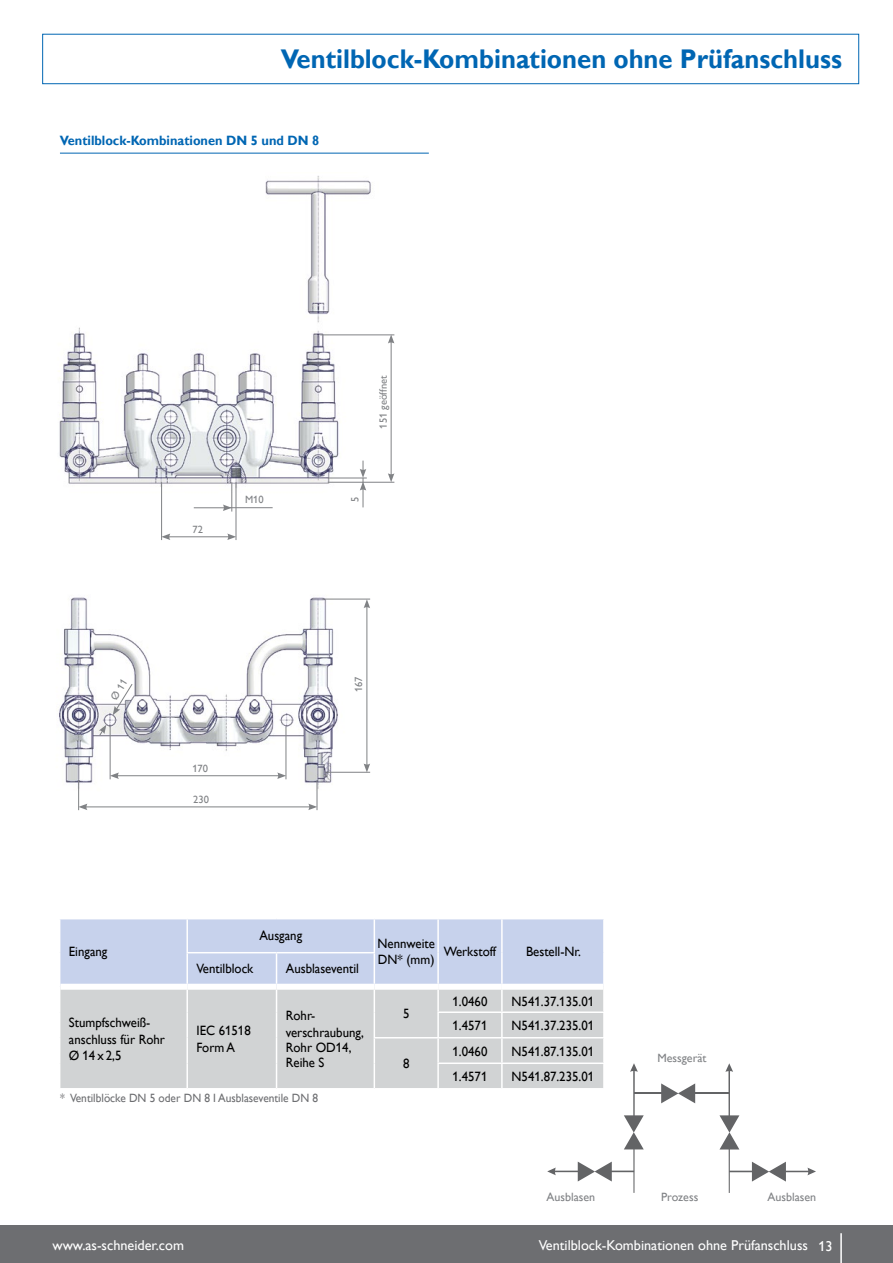
<style>
.page{position:relative;width:893px;height:1263px;background:#fff}
.page>*{position:absolute;margin:0;border:0;box-sizing:border-box;transform-origin:0 0}
.t1{font:700 27px "Gill Alt One";color:#0066b3;scale:.95 1}
.t2{font:14.25px "Gill Alt One";color:#fff}
.t3{font:13.5px/16.5px "Gill Alt One";color:#000;scale:.95 1}
.t4{font:700 13.5px "Gill Alt One";color:#0066b3;scale:.95 1}
.t5{font:12px "Gill Alt One";color:#6d6e71;scale:.95 1}
.t6{font:12px "Gill Alt One";color:#808285}
.t7{font:10.5px "Gill Alt One";color:#808285}
</style>
<div class="page">
<div style="left:42px;top:34px;width:817px;height:50px;border:1px solid #0066b3"></div>
<hr style="left:60px;top:153px;width:369px;height:1px;background:#0066b3">
<img style="left:59px;top:176px;width:336px;height:348px">
<img style="left:59px;top:597px;width:312px;height:214px">
<hr style="left:161px;top:482px;width:1px;height:58px;background:#808285">
<hr style="left:236px;top:482px;width:1px;height:58px;background:#808285">
<hr style="left:168px;top:536px;width:62px;height:1px;background:#808285">
<svg style="left:227px;top:533px;width:9px;height:7px"></svg>
<svg style="left:162px;top:533px;width:8px;height:7px"></svg>
<hr style="left:194px;top:507px;width:31px;height:1px;background:#808285">
<svg style="left:223px;top:482px;width:10px;height:29px"></svg>
<hr style="left:228px;top:507px;width:45px;height:1px;background:#808285">
<hr style="left:328px;top:478px;width:39px;height:1px;background:#808285">
<hr style="left:328px;top:482px;width:66px;height:1px;background:#808285">
<hr style="left:320px;top:335px;width:74px;height:1px;background:#808285">
<svg style="left:360px;top:461px;width:6px;height:46px"></svg>
<hr style="left:391px;top:341px;width:1px;height:135px;background:#808285">
<svg style="left:388px;top:473px;width:6px;height:9px"></svg>
<svg style="left:388px;top:335px;width:6px;height:8px"></svg>
<hr style="left:110px;top:726px;width:1px;height:53px;background:#808285">
<hr style="left:286px;top:726px;width:1px;height:53px;background:#808285">
<hr style="left:317px;top:780px;width:1px;height:30px;background:#808285">
<hr style="left:78px;top:780px;width:1px;height:30px;background:#808285">
<hr style="left:116px;top:775px;width:164px;height:1px;background:#808285">
<svg style="left:110px;top:772px;width:9px;height:7px"></svg>
<svg style="left:277px;top:772px;width:9px;height:7px"></svg>
<hr style="left:85px;top:807px;width:226px;height:1px;background:#808285">
<svg style="left:78px;top:804px;width:9px;height:6px"></svg>
<svg style="left:308px;top:804px;width:9px;height:6px"></svg>
<hr style="left:322px;top:599px;width:48px;height:1px;background:#808285">
<hr style="left:324px;top:772px;width:46px;height:1px;background:#808285">
<hr style="left:367px;top:606px;width:1px;height:160px;background:#808285">
<svg style="left:364px;top:763px;width:6px;height:9px"></svg>
<svg style="left:364px;top:599px;width:6px;height:9px"></svg>
<svg style="left:99px;top:725px;width:7px;height:11px"></svg>
<hr style="left:635px;top:1093px;width:94px;height:1px;background:#636466">
<svg style="left:719px;top:1063px;width:97px;height:130px"></svg>
<svg style="left:661px;top:1083px;width:34px;height:20px"></svg>
<svg style="left:60px;top:919px;width:584px;height:274px"></svg>
<div style="left:0;top:1225px;width:893px;height:38px;background:#6d6e71"></div>
<hr style="left:840px;top:1233px;width:2px;height:30px;background:#fff">
<svg style="left:110px;top:679px;width:23px;height:36px"></svg>
<h1 class="t1" style="left:281px;top:43px;width:592px">Ventilblock-Kombinationen ohne Prüfanschluss</h1>
<p class="t4" style="left:60px;top:132px;width:275px">Ventilblock-Kombinationen DN 5 und DN 8</p>
<p class="t7" style="left:193px;top:523px;width:12px">72</p>
<p class="t7" style="left:377px;top:429px;width:55px;rotate:-90deg">151 geöffnet</p>
<p class="t7" style="left:245px;top:494px;width:20px">M10</p>
<p class="t7" style="left:349px;top:502px;width:7px;rotate:-90deg">5</p>
<p class="t7" style="left:192px;top:762px;width:17px">170</p>
<p class="t7" style="left:193px;top:793px;width:17px">230</p>
<p class="t7" style="left:353px;top:692px;width:17px;rotate:-90deg">167</p>
<p class="t3" style="left:69px;top:943px;width:42px">Eingang</p>
<p class="t3" style="left:259px;top:927px;width:46px">Ausgang</p>
<p class="t3" style="left:196px;top:960px;width:61px">Ventilblock</p>
<p class="t3" style="left:286px;top:960px;width:79px">Ausblaseventil</p>
<p class="t3" style="left:69px;top:1014px;width:103px">Stumpfschweiß&shy;anschluss für Rohr<br>Ø 14x2,5</p>
<p class="t3" style="left:196px;top:1022px;width:59px">IEC 61518<br>Form A</p>
<p class="t3" style="left:286px;top:1007px;width:84px">Rohr&shy;verschraubung,</p>
<p class="t3" style="left:286px;top:1040px;width:71px;line-height:15px">Rohr OD14,<br>Reihe S</p>
<p class="t5" style="left:60px;top:1091px;width:273px">* Ventilblöcke DN 5 oder DN 8 I Ausblaseventile DN 8</p>
<p class="t3" style="left:378px;top:935px;width:62px">Nennweite<br>DN* (mm)</p>
<p class="t3" style="left:444px;top:943px;width:57px">Werkstoff</p>
<p class="t3" style="left:526px;top:943px;width:59px">Bestell-Nr.</p>
<p class="t3" style="left:403px;top:1005px;width:8px">5</p>
<p class="t3" style="left:403px;top:1055px;width:8px">8</p>
<p class="t3" style="left:453px;top:993px;width:38px">1.0460</p>
<p class="t3" style="left:512px;top:993px;width:88px">N541.37.135.01</p>
<p class="t3" style="left:453px;top:1017px;width:38px">1.4571</p>
<p class="t3" style="left:512px;top:1017px;width:88px">N541.37.235.01</p>
<p class="t3" style="left:453px;top:1043px;width:38px">1.0460</p>
<p class="t3" style="left:512px;top:1043px;width:88px">N541.87.135.01</p>
<p class="t3" style="left:453px;top:1068px;width:38px">1.4571</p>
<p class="t3" style="left:512px;top:1068px;width:88px">N541.87.235.01</p>
<p class="t6" style="left:657px;top:1051px;width:51px">Messgerät</p>
<p class="t6" style="left:546px;top:1190px;width:50px">Ausblasen</p>
<p class="t6" style="left:661px;top:1190px;width:39px">Prozess</p>
<p class="t6" style="left:767px;top:1190px;width:50px">Ausblasen</p>
<p class="t2" style="left:52px;top:1237px;width:133px">www.as-schneider.com</p>
<p class="t2" style="left:539px;top:1237px;width:295px">Ventilblock-Kombinationen ohne Prüfanschluss 13</p>
</div>
